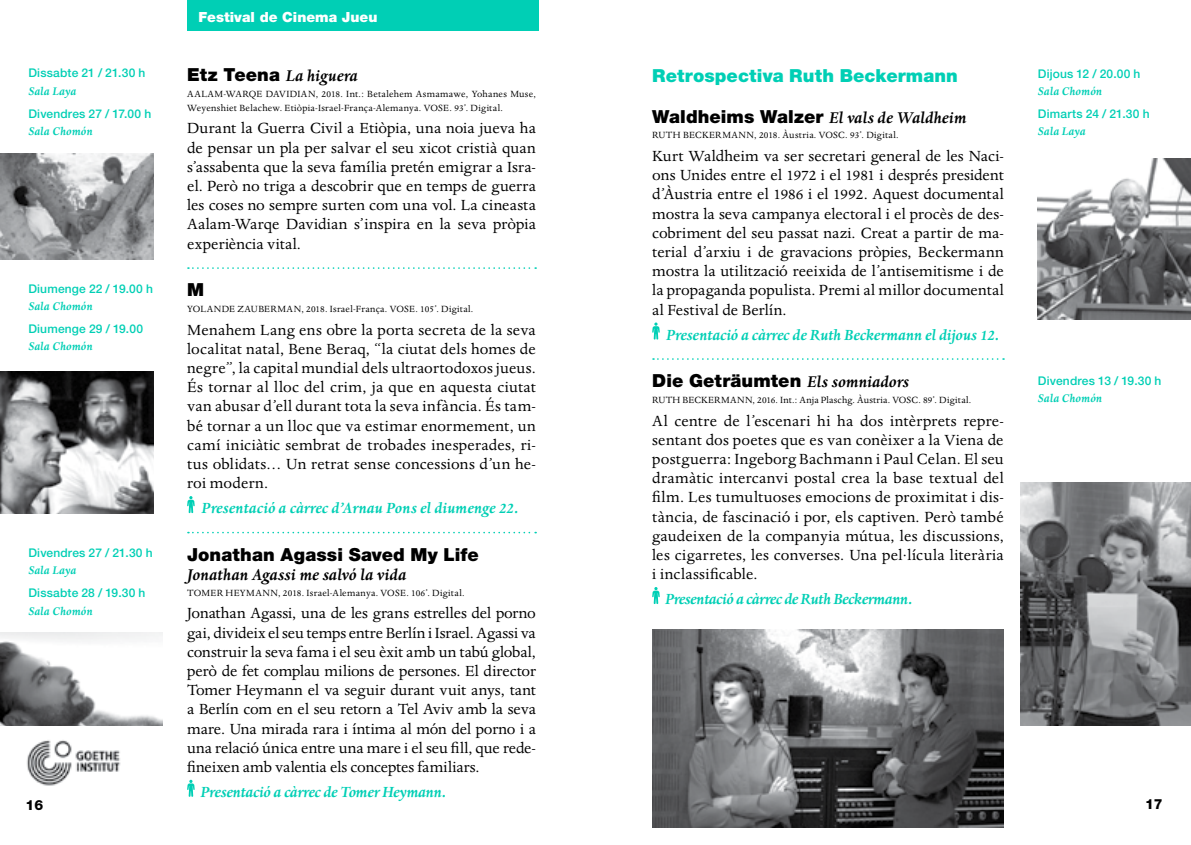
<style>
.page{position:relative;width:1191px;height:845px;background:#fff}
.page>*{position:absolute;margin:0;border:0;box-sizing:border-box;transform-origin:0 0}
.t1{font:italic 700 18px "Dante";letter-spacing:-.005em;color:#000}
.t2{font:900 18px "Helvetica Neue LT";letter-spacing:.005em;color:#000}
.t3{font:900 18px "Helvetica Neue LT";letter-spacing:.005em;color:#00cfb5}
.t4{font:17px/19.2px "Dante";letter-spacing:.01em;color:#000;text-align:justify}
.t5{font:italic 700 17px "Dante";letter-spacing:-.01em;color:#00cfb5}
.t6{font:italic 700 17px "Dante";letter-spacing:-.03em;color:#00cfb5}
.t7{font:900 14px "Helvetica Neue LT";color:#fff}
.t8{font:800 14px "Helvetica Neue LT";color:#000}
.t9{font:italic 700 12.8px "Dante";letter-spacing:.01em;color:#00cfb5}
.t10{font:500 12px "Helvetica Neue LT";letter-spacing:.015em;color:#00cfb5}
.t11{font:10.4px/13.6px "Dante";letter-spacing:.025em;color:#000}
.s1{font-family:"Helvetica Neue LT";font-weight:900;font-style:normal}
.s2{font-family:"Dante";font-weight:700;font-style:italic}
</style>
<div class="page">
<svg style="left:188px;top:267px;width:348px;height:2px"></svg>
<svg style="left:188px;top:532px;width:348px;height:1px"></svg>
<svg style="left:187px;top:496px;width:8px;height:17px"></svg>
<svg style="left:187px;top:780px;width:8px;height:17px"></svg>
<svg style="left:653px;top:358px;width:351px;height:2px"></svg>
<svg style="left:652px;top:322px;width:7px;height:18px"></svg>
<svg style="left:652px;top:587px;width:7px;height:17px"></svg>
<img style="left:0;top:371px;width:153px;height:142px">
<img style="left:0;top:632px;width:162px;height:94px">
<img style="left:0;top:153px;width:153px;height:107px">
<div style="left:187px;top:0;width:352px;height:30px;background:#00cfb5"></div>
<img style="left:26px;top:740px;width:95px;height:46px">
<img style="left:1037px;top:158px;width:154px;height:161px">
<img style="left:1020px;top:482px;width:171px;height:243px">
<img style="left:652px;top:629px;width:351px;height:198px">
<p class="t10" style="left:28px;top:66px;width:119px">Dissabte 21 / 21.30 h</p>
<p class="t9" style="left:28px;top:84px;width:49px">Sala Laya</p>
<p class="t10" style="left:28px;top:106px;width:124px">Divendres 27 / 17.00 h</p>
<p class="t9" style="left:28px;top:124px;width:66px">Sala Chomón</p>
<p class="t10" style="left:28px;top:281px;width:126px">Diumenge 22 / 19.00 h</p>
<p class="t9" style="left:28px;top:299px;width:66px">Sala Chomón</p>
<p class="t10" style="left:28px;top:322px;width:116px">Diumenge 29 / 19.00</p>
<p class="t9" style="left:28px;top:339px;width:66px">Sala Chomón</p>
<p class="t10" style="left:28px;top:546px;width:126px">Divendres 27 / 21.30 h</p>
<p class="t9" style="left:28px;top:563px;width:49px">Sala Laya</p>
<p class="t10" style="left:28px;top:586px;width:119px">Dissabte 28 / 19.30 h</p>
<p class="t9" style="left:28px;top:604px;width:66px">Sala Chomón</p>
<p class="t8" style="left:26px;top:796px;width:19px">16</p>
<p class="t7" style="left:198px;top:9px;width:180px">Festival de Cinema Jueu</p>
<p class="t1" style="left:187px;top:66px;width:172px"><span class="s1">Etz Teena</span> La higuera</p>
<p class="t11" style="left:187px;top:88px;width:350px">AALAM-WARQE DAVIDIAN, 2018. Int.: Betalehem Asmamawe, Yohanes Muse,<br>Weyenshiet Belachew. Etiòpia-Israel-França-Alemanya. VOSE. 93’. Digital.</p>
<p class="t4" style="left:187px;top:119px;width:350px">Durant la Guerra Civil a Etiòpia, una noia jueva ha de pensar un pla per salvar el seu xicot cristià quan s’assabenta que la seva família pretén emigrar a Isra&shy;el. Però no triga a descobrir que en temps de guerra les coses no sempre surten com una vol. La cineasta Aalam-Warqe Davidian s’inspira en la seva pròpia experiència vital.</p>
<p class="t2" style="left:187px;top:279px;width:18px">M</p>
<p class="t11" style="left:187px;top:302px;width:288px">YOLANDE ZAUBERMAN, 2018. Israel-França. VOSE. 105’. Digital.</p>
<p class="t4" style="left:187px;top:320px;width:350px">Menahem Lang ens obre la porta secreta de la seva localitat natal, Bene Beraq, “la ciutat dels homes de negre”, la capital mundial dels ultraortodoxos jueus.<br>És tornar al lloc del crim, ja que en aquesta ciutat van abusar d’ell durant tota la seva infància. És tam&shy;bé tornar a un lloc que va estimar enormement, un camí iniciàtic sembrat de trobades inesperades, ri&shy;tus oblidats… Un retrat sense concessions d’un he&shy;roi modern.</p>
<p class="t5" style="left:202px;top:499px;width:318px">Presentació a càrrec d’Arnau Pons el diumenge 22.</p>
<p class="t2" style="left:187px;top:543px;width:293px">Jonathan Agassi Saved My Life</p>
<p class="t1" style="left:187px;top:564px;width:221px">Jonathan Agassi me salvó la vida</p>
<p class="t11" style="left:187px;top:586px;width:279px">TOMER HEYMANN, 2018. Israel-Alemanya. VOSE. 106’. Digital.</p>
<p class="t4" style="left:187px;top:604px;width:350px">Jonathan Agassi, una de les grans estrelles del porno gai, divideix el seu temps entre Berlín i Israel. Agassi va construir la seva fama i el seu èxit amb un tabú global, però de fet complau milions de persones. El director Tomer Heymann el va seguir durant vuit anys, tant a Berlín com en el seu retorn a Tel Aviv amb la seva mare. Una mirada rara i íntima al món del porno i a una relació única entre una mare i el seu fill, que rede&shy;fineixen amb valentia els conceptes familiars.</p>
<p class="t5" style="left:201px;top:782px;width:247px">Presentació a càrrec de Tomer Heymann.</p>
<p class="t3" style="left:652px;top:65px;width:307px">Retrospectiva Ruth Beckermann</p>
<p class="t1" style="left:652px;top:107px;width:316px"><span class="s1">Waldheims Walzer</span> El vals de Waldheim</p>
<p class="t11" style="left:652px;top:129px;width:248px">RUTH BECKERMANN, 2018. Àustria. VOSC. 93’. Digital.</p>
<p class="t4" style="left:652px;top:147px;width:353px">Kurt Waldheim va ser secretari general de les Naci&shy;ons Unides entre el 1972 i el 1981 i després president d’Àustria entre el 1986 i el 1992. Aquest documental mostra la seva campanya electoral i el procès de des&shy;cobriment del seu passat nazi. Creat a partir de ma&shy;terial d’arxiu i de gravacions pròpies, Beckermann mostra la utilització reeixida de l’antisemitisme i de la propaganda populista. Premi al millor documental al Festival de Berlín.</p>
<p class="t5" style="left:666px;top:325px;width:335px">Presentació a càrrec de Ruth Beckermann el dijous 12.</p>
<p class="t2" style="left:652px;top:370px;width:258px">Die Geträumten <span class="s2">Els somniadors</span></p>
<p class="t11" style="left:652px;top:393px;width:321px">RUTH BECKERMANN, 2016. Int.: Anja Plaschg. Àustria. VOSC. 89’. Digital.</p>
<p class="t4" style="left:652px;top:411px;width:353px">Al centre de l’escenari hi ha dos intèrprets repre&shy;sentant dos poetes que es van conèixer a la Viena de postguerra: Ingeborg Bachmann i Paul Celan. El seu dramàtic intercanvi postal crea la base textual del film. Les tumultuoses emocions de proximitat i dis&shy;tància, de fascinació i por, els captiven. Però també gaudeixen de la companyia mútua, les discussions, les cigarretes, les converses. Una pel·lícula literària i inclassificable.</p>
<p class="t6" style="left:665px;top:590px;width:249px">Presentació a càrrec de Ruth Beckermann.</p>
<p class="t10" style="left:1037px;top:66px;width:104px">Dijous 12 / 20.00 h</p>
<p class="t9" style="left:1037px;top:84px;width:66px">Sala Chomón</p>
<p class="t10" style="left:1037px;top:107px;width:113px">Dimarts 24 / 21.30 h</p>
<p class="t9" style="left:1037px;top:124px;width:49px">Sala Laya</p>
<p class="t10" style="left:1037px;top:374px;width:125px">Divendres 13 / 19.30 h</p>
<p class="t9" style="left:1037px;top:391px;width:66px">Sala Chomón</p>
<p class="t8" style="left:1145px;top:795px;width:19px">17</p>
</div>
